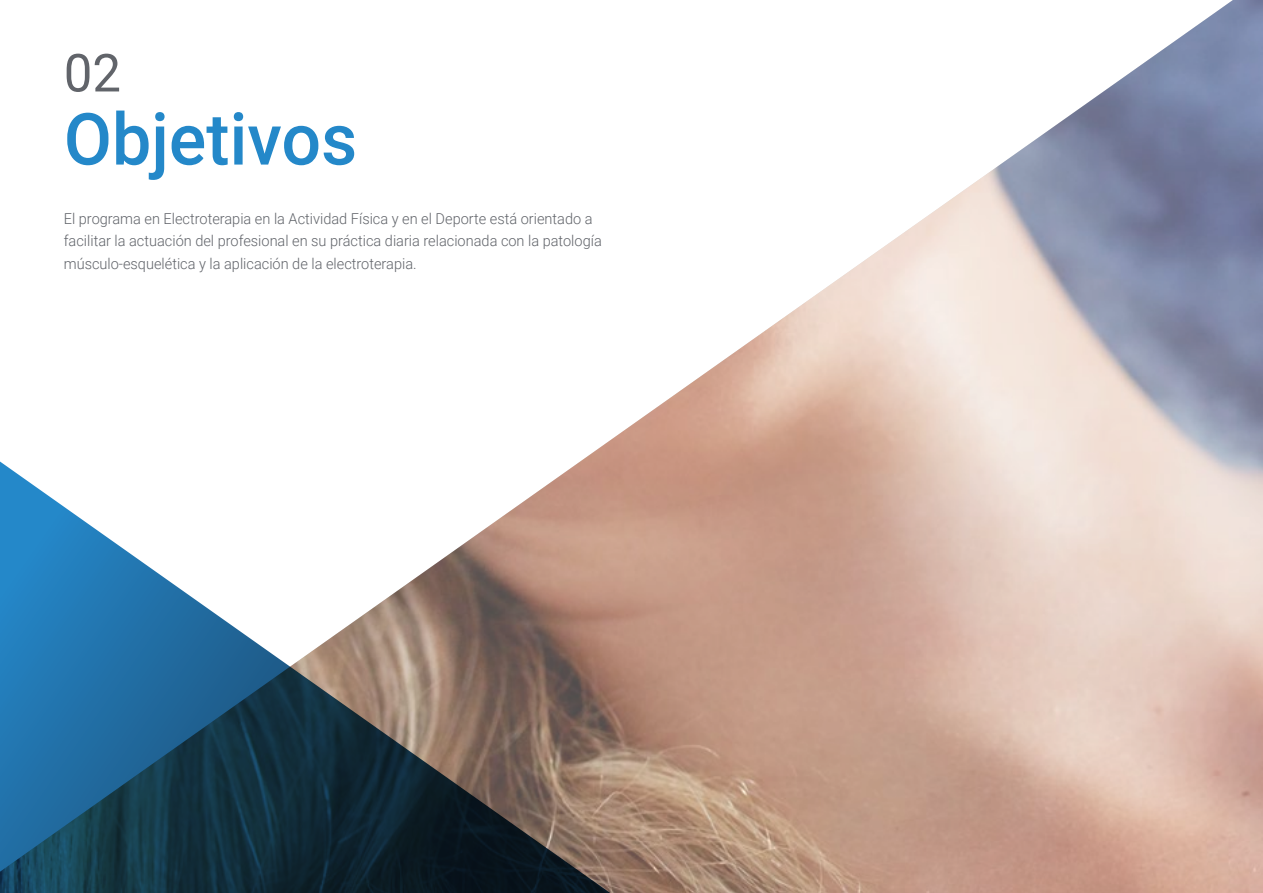
<style>
.page{position:relative;width:1263px;height:893px;background:#fff}
.page>*{position:absolute;margin:0;border:0;box-sizing:border-box;transform-origin:0 0}
.t1{font:500 72px "Roboto";color:#2488c9}
.t2{font:52.5px "Roboto";color:#61646a}
.t3{font:300 15px/22.5px "Roboto";color:#61646a}
</style>
<div class="page">
<img style="left:602px;top:0;width:661px;height:893px">
<svg style="left:0;top:446px;width:640px;height:447px"></svg>
<h2 class="t2" style="left:64px;top:36px;width:59px">02</h2>
<h1 class="t1" style="left:64px;top:89px;width:295px">Objetivos</h1>
<p class="t3" style="left:64px;top:207px;width:539px">El programa en Electroterapia en la Actividad Física y en el Deporte está orientado a facilitar la actuación del profesional en su práctica diaria relacionada con la patología músculo-esquelética y la aplicación de la electroterapia.</p>
</div>
